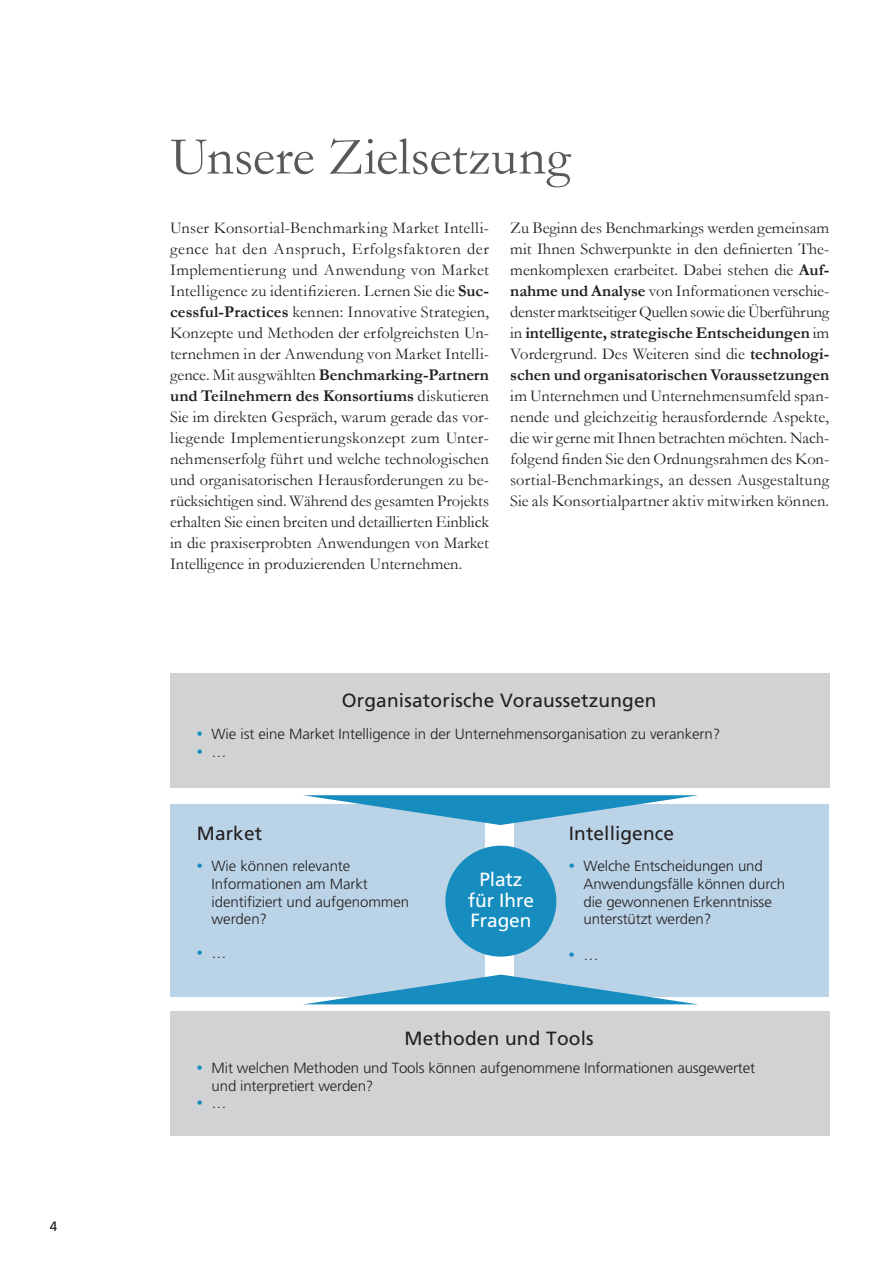
<style>
.page{position:relative;width:893px;height:1263px;background:#fff}
.page>*{position:absolute;margin:0;border:0;box-sizing:border-box;transform-origin:0 0}
.t1{font:54px "Garamond";letter-spacing:-.005em;color:#57585a}
.t2{font:20.55px "Myriad Pro";color:#168dbe}
.t3{font:19.05px "Frutiger LT";letter-spacing:.01em;color:#231f20}
.t4{font:19.05px/20.5px "Frutiger LT";letter-spacing:-.005em;color:#fff;text-align:center}
.t5{font:16.5px/21px "Garamond";color:#231f20;text-align:justify}
.t6{font:300 14.7px/17.7px "Frutiger LT";letter-spacing:-.01em;color:#231f20}
.t7{font:13.5px "Frutiger LT";color:#231f20}
.s1{font-weight:700}
.s2{font-family:"Myriad Pro";font-weight:400;font-size:20.55px;color:#168dbe}
.s3{font-family:"Frutiger LT";font-weight:300;font-size:14.7px;color:#231f20}
</style>
<div class="page">
<div style="left:515px;top:804px;width:314px;height:192px;background:#bbd3e7"></div>
<div style="left:170px;top:804px;width:315px;height:192px;background:#bbd3e7"></div>
<div style="left:170px;top:1011px;width:659px;height:124px;background:#d1d2d4"></div>
<div style="left:170px;top:673px;width:659px;height:115px;background:#d1d2d4"></div>
<svg style="left:303px;top:974px;width:396px;height:30px"></svg>
<svg style="left:303px;top:795px;width:395px;height:30px"></svg>
<div style="left:445px;top:846px;width:111px;height:110px;background:#168dbe;border-radius:50%"></div>
<p class="t7" style="left:50px;top:1218px;width:9px">4</p>
<h1 class="t1" style="left:170px;top:120px;width:402px">Unsere Zielsetzung</h1>
<p class="t5" style="left:170px;top:217px;width:320px">Unser Konsortial-Benchmarking Market Intelli&shy;gence hat den Anspruch, Erfolgsfaktoren der Implementierung und Anwendung von Market Intelligence zu identifizieren. Lernen Sie die <span class="s1">Suc&shy;cessful-Practices</span> kennen: Innovative Strategien, Konzepte und Methoden der erfolgreichsten Un&shy;ternehmen in der Anwendung von Market Intelli&shy;gence. Mit ausgwählten <span class="s1">Benchmarking-Partnern und Teilnehmern des Konsortiums</span> diskutieren Sie im direkten Gespräch, warum gerade das vor&shy;liegende Implementierungskonzept zum Unter&shy;nehmenserfolg führt und welche technologischen und organisatorischen Herausforderungen zu be&shy;rücksichtigen sind. Während des gesamten Projekts erhalten Sie einen breiten und detaillierten Einblick in die praxiserprobten Anwendungen von Market Intelligence in produzierenden Unternehmen.</p>
<p class="t5" style="left:510px;top:217px;width:320px">Zu Beginn des Benchmarkings werden gemeinsam mit Ihnen Schwerpunkte in den definierten The&shy;menkomplexen erarbeitet. Dabei stehen die <span class="s1">Auf&shy;nahme und Analyse</span> von Informationen verschie&shy;denster marktseitiger Quellen sowie die Überführung in <span class="s1">intelligente, strategische Entscheidungen</span> im Vordergrund. Des Weiteren sind die <span class="s1">technologi&shy;schen und organisatorischen Voraussetzungen</span></p>
<p class="t5" style="left:510px;top:385px;width:320px">im Unternehmen und Unternehmensumfeld span&shy;nende und gleichzeitig herausfordernde Aspekte, die wir gerne mit Ihnen betrachten möchten. Nach&shy;folgend finden Sie den Ordnungsrahmen des Kon&shy;sortial-Benchmarkings, an dessen Ausgestaltung Sie als Konsortialpartner aktiv mitwirken können.</p>
<p class="t3" style="left:342px;top:689px;width:316px">Organisatorische Voraussetzungen</p>
<p class="t6" style="left:197px;top:725px;width:525px"><span class="s2">•</span> Wie ist eine Market Intelligence in der Unternehmensorganisation zu verankern?</p>
<p class="t2" style="left:197px;top:737px;width:31px">• <span class="s3">…</span></p>
<p class="t3" style="left:197px;top:822px;width:67px">Market</p>
<p class="t3" style="left:569px;top:822px;width:107px">Intelligence</p>
<p class="t6" style="left:212px;top:858px;width:199px;text-indent:-15px"><span class="s2">•</span> Wie können relevante<br>Informationen am Markt identifiziert und aufgenommen werden?</p>
<p class="t2" style="left:197px;top:938px;width:31px">• <span class="s3">…</span></p>
<p class="t6" style="left:584px;top:858px;width:203px;text-indent:-15px"><span class="s2">•</span> Welche Entscheidungen und<br>Anwendungsfälle können durch die gewonnenen Erkenntnisse unterstützt werden?</p>
<p class="t2" style="left:569px;top:940px;width:31px">• <span class="s3">…</span></p>
<p class="t4" style="left:468px;top:869px;width:68px">Platz für Ihre<br>Fragen</p>
<p class="t3" style="left:405px;top:1027px;width:191px">Methoden und Tools</p>
<p class="t6" style="left:212px;top:1059px;width:545px;text-indent:-15px"><span class="s2">•</span> Mit welchen Methoden und Tools können aufgenommene Informationen ausgewertet und interpretiert werden?</p>
<p class="t2" style="left:197px;top:1088px;width:31px">• <span class="s3">…</span></p>
</div>
